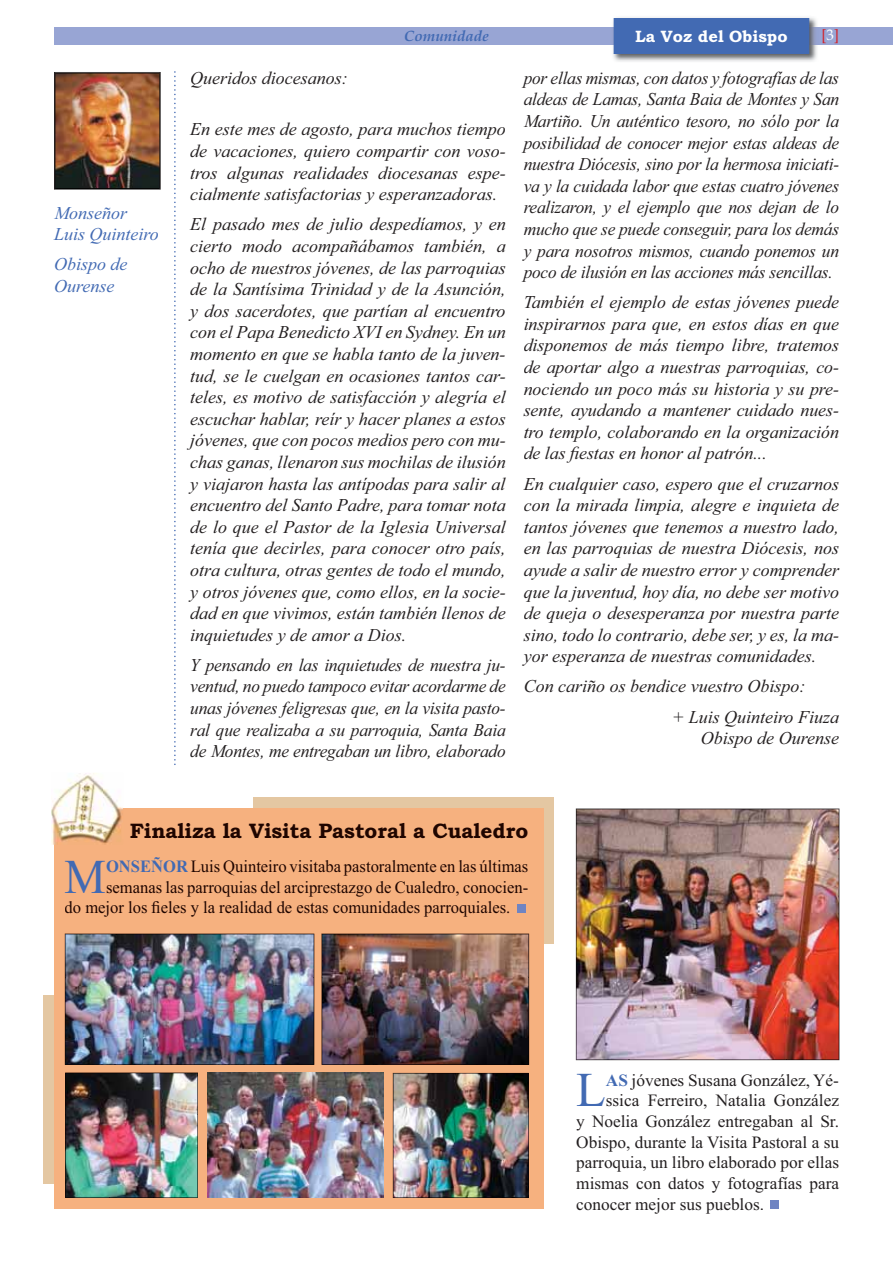
<style>
.page{position:relative;width:893px;height:1263px;background:#fff}
.page>*{position:absolute;margin:0;border:0;box-sizing:border-box;transform-origin:0 0}
.t1{font:48.45px "Times New Roman";color:#426ab3}
.t2{font:48.45px "Times New Roman";color:#426ab3;scale:.96 1}
.t3{font:700 21px "Bookman Old Style";color:#1f0500}
.t4{font:italic 18px/21.6px "Times New Roman";color:#231f20;text-align:justify}
.t5{font:italic 18px/21.6px "Times New Roman";color:#231f20;text-align:justify;scale:.96 1}
.t6{font:italic 18px/21.6px "Times New Roman";color:#426ab3}
.t7{font:17.25px "Times New Roman";color:#231f20}
.t8{font:17.25px "Times New Roman";color:#1f0500;scale:.96 1}
.t9{font:700 16.5px "Bookman Old Style";color:#fff}
.t10{font:italic 700 15px "Book Antiqua";color:#426ab3}
.t11{font:15px "Book Antiqua";color:#d2232a}
.s1{color:#fff}
.s2{font-weight:700;color:#426ab3}
</style>
<div class="page">
<div style="left:54px;top:27px;width:839px;height:18px;background:#98a5d4"></div>
<img style="left:613px;top:17px;width:204px;height:45px">
<img style="left:613px;top:27px;width:204px;height:18px">
<div style="left:614px;top:18px;width:195px;height:36px;background:#426ab3"></div>
<div style="left:253px;top:798px;width:300px;height:146px;background:#e4c7a2"></div>
<div style="left:43px;top:995px;width:31px;height:189px;background:#e4c7a2"></div>
<div style="left:54px;top:809px;width:490px;height:400px;background:#f6b17f"></div>
<div style="left:770px;top:1200px;width:8px;height:9px;background:#6f84c2"></div>
<img style="left:51px;top:773px;width:72px;height:72px">
<svg style="left:174px;top:71px;width:2px;height:694px"></svg>
<svg style="left:54px;top:72px;width:107px;height:118px"></svg>
<img style="left:55px;top:73px;width:104px;height:116px">
<img style="left:629px;top:859px;width:157px;height:200px">
<img style="left:576px;top:809px;width:263px;height:50px">
<img style="left:576px;top:859px;width:53px;height:201px">
<img style="left:786px;top:859px;width:53px;height:201px">
<img style="left:628px;top:1059px;width:159px;height:1px">
<img style="left:321px;top:934px;width:208px;height:131px">
<img style="left:322px;top:934px;width:207px;height:44px">
<img style="left:322px;top:977px;width:52px;height:87px">
<img style="left:477px;top:977px;width:52px;height:87px">
<img style="left:373px;top:1063px;width:104px;height:1px">
<img style="left:65px;top:1073px;width:88px;height:125px">
<img style="left:66px;top:1073px;width:132px;height:42px">
<img style="left:66px;top:1114px;width:44px;height:84px">
<img style="left:153px;top:1114px;width:45px;height:84px">
<img style="left:109px;top:1196px;width:45px;height:2px">
<img style="left:65px;top:978px;width:249px;height:87px">
<img style="left:65px;top:934px;width:249px;height:44px">
<img style="left:65px;top:977px;width:50px;height:87px">
<img style="left:264px;top:977px;width:50px;height:87px">
<img style="left:115px;top:1063px;width:149px;height:1px">
<img style="left:393px;top:1073px;width:135px;height:125px">
<img style="left:207px;top:1073px;width:176px;height:125px">
<div style="left:517px;top:904px;width:9px;height:9px;background:#6f84c2"></div>
<p class="t6" style="left:54px;top:204px;width:106px">Monseñor<br>Luis Quinteiro</p>
<p class="t6" style="left:54px;top:255px;width:75px">Obispo de<br>Ourense</p>
<p class="t10" style="left:404px;top:28px;width:86px">Comunidade</p>
<p class="t11" style="left:821px;top:26px;width:19px">[<span class="s1">3</span>]</p>
<p class="t9" style="left:635px;top:30px;width:154px">La Voz del Obispo</p>
<p class="t4" style="left:190px;top:69px;width:159px">Queridos diocesanos:</p>
<p class="t4" style="left:190px;top:120px;width:317px">En este mes de agosto, para muchos tiempo de vacaciones, quiero compartir con voso&shy;tros algunas realidades diocesanas espe&shy;cialmente satisfactorias y esperanzadoras.</p>
<p class="t4" style="left:190px;top:215px;width:317px">El pasado mes de julio despedíamos, y en cierto modo acompañábamos también, a ocho de nuestros jóvenes, de las parroquias de la Santísima Trinidad y de la Asunción, y dos sacerdotes, que partían al encuentro con el Papa Benedicto XVI en Sydney. En un momento en que se habla tanto de la juven&shy;tud, se le cuelgan en ocasiones tantos car&shy;teles, es motivo de satisfacción y alegría el escuchar hablar, reír y hacer planes a estos jóvenes, que con pocos medios pero con mu&shy;chas ganas, llenaron sus mochilas de ilusión y viajaron hasta las antípodas para salir al encuentro del Santo Padre, para tomar nota de lo que el Pastor de la Iglesia Universal tenía que decirles, para conocer otro país, otra cultura, otras gentes de todo el mundo, y otros jóvenes que, como ellos, en la socie&shy;dad en que vivimos, están también llenos de inquietudes y de amor a Dios.</p>
<p class="t5" style="left:190px;top:656px;width:330px">Y pensando en las inquietudes de nuestra ju&shy;ventud, no puedo tampoco evitar acordarme de unas jóvenes feligresas que, en la visita pasto&shy;ral que realizaba a su parroquia, Santa Baia de Montes, me entregaban un libro, elaborado</p>
<p class="t5" style="left:524px;top:69px;width:330px">por ellas mismas, con datos y fotografías de las aldeas de Lamas, Santa Baia de Montes y San Martiño. Un auténtico tesoro, no sólo por la posibilidad de conocer mejor estas aldeas de nuestra Diócesis, sino por la hermosa iniciati&shy;va y la cuidada labor que estas cuatro jóvenes realizaron, y el ejemplo que nos dejan de lo mucho que se puede conseguir, para los demás y para nosotros mismos, cuando ponemos un poco de ilusión en las acciones más sencillas.</p>
<p class="t4" style="left:524px;top:293px;width:317px">También el ejemplo de estas jóvenes puede inspirarnos para que, en estos días en que disponemos de más tiempo libre, tratemos de aportar algo a nuestras parroquias, co&shy;nociendo un poco más su historia y su pre&shy;sente, ayudando a mantener cuidado nues&shy;tro templo, colaborando en la organización de las fiestas en honor al patrón...</p>
<p class="t4" style="left:524px;top:474px;width:317px">En cualquier caso, espero que el cruzarnos con la mirada limpia, alegre e inquieta de tantos jóvenes que tenemos a nuestro lado, en las parroquias de nuestra Diócesis, nos ayude a salir de nuestro error y comprender que la juventud, hoy día, no debe ser motivo de queja o desesperanza por nuestra parte sino, todo lo contrario, debe ser, y es, la ma&shy;yor esperanza de nuestras comunidades.</p>
<p class="t4" style="left:672px;top:673px;width:168px;line-height:30.2px;text-indent:-148px">Con cariño os bendice vuestro Obispo:<br>+ Luis Quinteiro Fiuza</p>
<p class="t4" style="left:701px;top:729px;width:140px">Obispo de Ourense</p>
<p class="t3" style="left:130px;top:823px;width:400px">Finaliza la Visita Pastoral a Cualedro</p>
<h1 class="t2" style="left:65px;top:859px;width:45px">M</h1>
<p class="t8" style="left:106px;top:860px;width:441px"><span class="s2">ONSEÑOR</span> Luis Quinteiro visitaba pastoralmente en las últimas</p>
<p class="t8" style="left:106px;top:881px;width:441px">semanas las parroquias del arciprestazgo de Cualedro, conocien-</p>
<p class="t8" style="left:65px;top:901px;width:466px">do mejor los fieles y la realidad de estas comunidades parroquiales.</p>
<h1 class="t1" style="left:576px;top:1073px;width:31px">L</h1>
<p class="t7" style="left:606px;top:1074px;width:235px"><span class="s2">AS</span> jóvenes Susana González, Yé-</p>
<p class="t7" style="left:606px;top:1094px;width:235px">ssica Ferreiro, Natalia González</p>
<p class="t7" style="left:576px;top:1115px;width:264px">y Noelia González entregaban al Sr.</p>
<p class="t7" style="left:576px;top:1136px;width:264px">Obispo, durante la Visita Pastoral a su</p>
<p class="t7" style="left:576px;top:1156px;width:264px">parroquia, un libro elaborado por ellas</p>
<p class="t7" style="left:576px;top:1177px;width:264px">mismas con datos y fotografías para</p>
<p class="t7" style="left:576px;top:1198px;width:189px">conocer mejor sus pueblos.</p>
</div>
